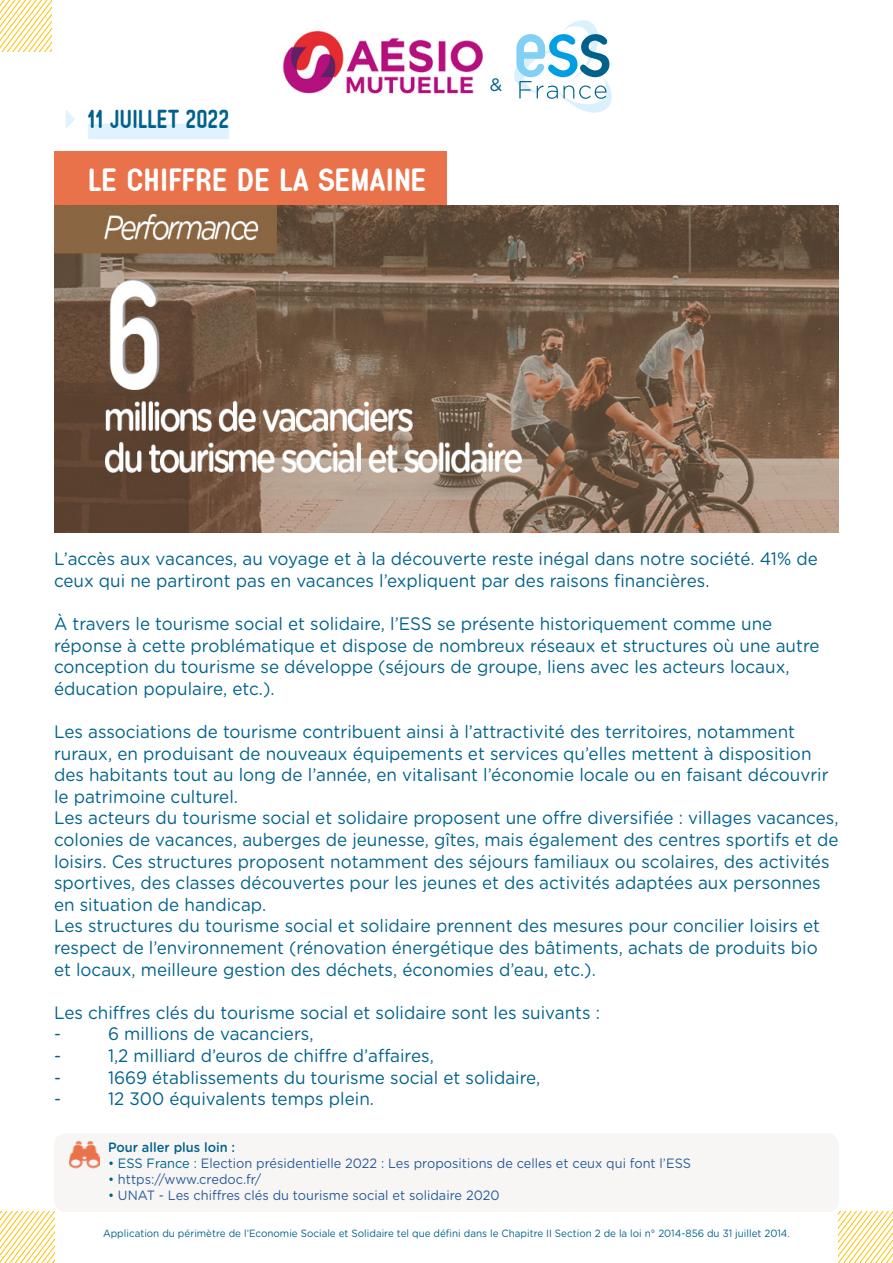
<style>
.page{position:relative;width:893px;height:1263px;background:#fff}
.page>*{position:absolute;margin:0;border:0;box-sizing:border-box;transform-origin:0 0}
.t1{font:700 29.7px "Typo Quik";color:#fff;scale:1.11 1}
.t2{font:700 24px "Typo Quik";color:#00628b;scale:.95 1}
.t3{font:18px/21.6px "Gotham Rounded";color:#00628b;scale:.95 1}
.t4{font:18px "Gotham Rounded";color:#00628b}
.t5{font:13.5px "Gotham Rounded";color:#275b9b;scale:.95 1}
.t6{font:500 13.5px "Gotham Rounded";color:#00628b;scale:.95 1}
.t7{font:10.5px "Gotham Rounded";color:#00628b;scale:.94 1}
.s1{color:#00628b}
</style>
<div class="page">
<div style="left:54px;top:1133px;width:785px;height:79px;background:#f7f6f5;border-radius:11px"></div>
<div style="left:54px;top:151px;width:392px;height:55px;background:#ea724b"></div>
<svg style="left:0;top:1212px;width:54px;height:51px"></svg>
<svg style="left:839px;top:1212px;width:54px;height:51px"></svg>
<svg style="left:0;top:0;width:51px;height:51px"></svg>
<svg style="left:514px;top:20px;width:98px;height:93px"></svg>
<img style="left:282px;top:31px;width:201px;height:63px">
<svg style="left:66px;top:110px;width:9px;height:18px"></svg>
<div style="left:88px;top:124px;width:141px;height:15px;background:#dff2fd"></div>
<img style="left:70px;top:1141px;width:30px;height:27px">
<img style="left:54px;top:206px;width:785px;height:327px">
<h2 class="t2" style="left:88px;top:104px;width:150px">11 JUILLET 2022</h2>
<h1 class="t1" style="left:88px;top:160px;width:307px">LE CHIFFRE DE LA SEMAINE</h1>
<p class="t4" style="left:490px;top:72px;width:14px">&amp;</p>
<p class="t3" style="left:54px;top:547px;width:805px">L’accès aux vacances, au voyage et à la découverte reste inégal dans notre société. 41% de ceux qui ne partiront pas en vacances l’expliquent par des raisons financières.</p>
<p class="t3" style="left:54px;top:612px;width:807px">À travers le tourisme social et solidaire, l’ESS se présente historiquement comme une réponse à cette problématique et dispose de nombreux réseaux et structures où une autre conception du tourisme se développe (séjours de groupe, liens avec les acteurs locaux, éducation populaire, etc.).</p>
<p class="t3" style="left:54px;top:720px;width:827px">Les associations de tourisme contribuent ainsi à l’attractivité des territoires, notamment ruraux, en produisant de nouveaux équipements et services qu’elles mettent à disposition des habitants tout au long de l’année, en vitalisant l’économie locale ou en faisant découvrir le patrimoine culturel.<br>Les acteurs du tourisme social et solidaire proposent une offre diversifiée : villages vacances, colonies de vacances, auberges de jeunesse, gîtes, mais également des centres sportifs et de loisirs. Ces structures proposent notamment des séjours familiaux ou scolaires, des activités sportives, des classes découvertes pour les jeunes et des activités adaptées aux personnes en situation de handicap.<br>Les structures du tourisme social et solidaire prennent des mesures pour concilier loisirs et respect de l’environnement (rénovation énergétique des bâtiments, achats de produits bio et locaux, meilleure gestion des déchets, économies d’eau, etc.).</p>
<p class="t3" style="left:54px;top:1001px;width:576px">Les chiffres clés du tourisme social et solidaire sont les suivants : -</p>
<p class="t3" style="left:108px;top:1022px;width:218px">6 millions de vacanciers,</p>
<p class="t3" style="left:54px;top:1044px;width:9px">-</p>
<p class="t3" style="left:108px;top:1044px;width:345px">1,2 milliard d’euros de chiffre d’affaires,</p>
<p class="t3" style="left:54px;top:1065px;width:9px">-</p>
<p class="t3" style="left:108px;top:1065px;width:457px">1669 établissements du tourisme social et solidaire,</p>
<p class="t3" style="left:54px;top:1087px;width:9px">-</p>
<p class="t3" style="left:108px;top:1087px;width:282px">12 300 équivalents temps plein.</p>
<p class="t6" style="left:108px;top:1137px;width:135px">Pour aller plus loin :</p>
<p class="t5" style="left:108px;top:1154px;width:615px"><span class="s1">• ESS France :</span> Election présidentielle 2022 : Les propositions de celles et ceux qui font l’ESS</p>
<p class="t5" style="left:108px;top:1170px;width:163px"><span class="s1">•</span> https://www.credoc.fr/</p>
<p class="t5" style="left:108px;top:1186px;width:414px"><span class="s1">•</span> UNAT - Les chiffres clés du tourisme social et solidaire 2020</p>
<p class="t7" style="left:103px;top:1226px;width:732px">Application du périmètre de l’Economie Sociale et Solidaire tel que défini dans le Chapitre II Section 2 de la loi n° 2014-856 du 31 juillet 2014.</p>
</div>
